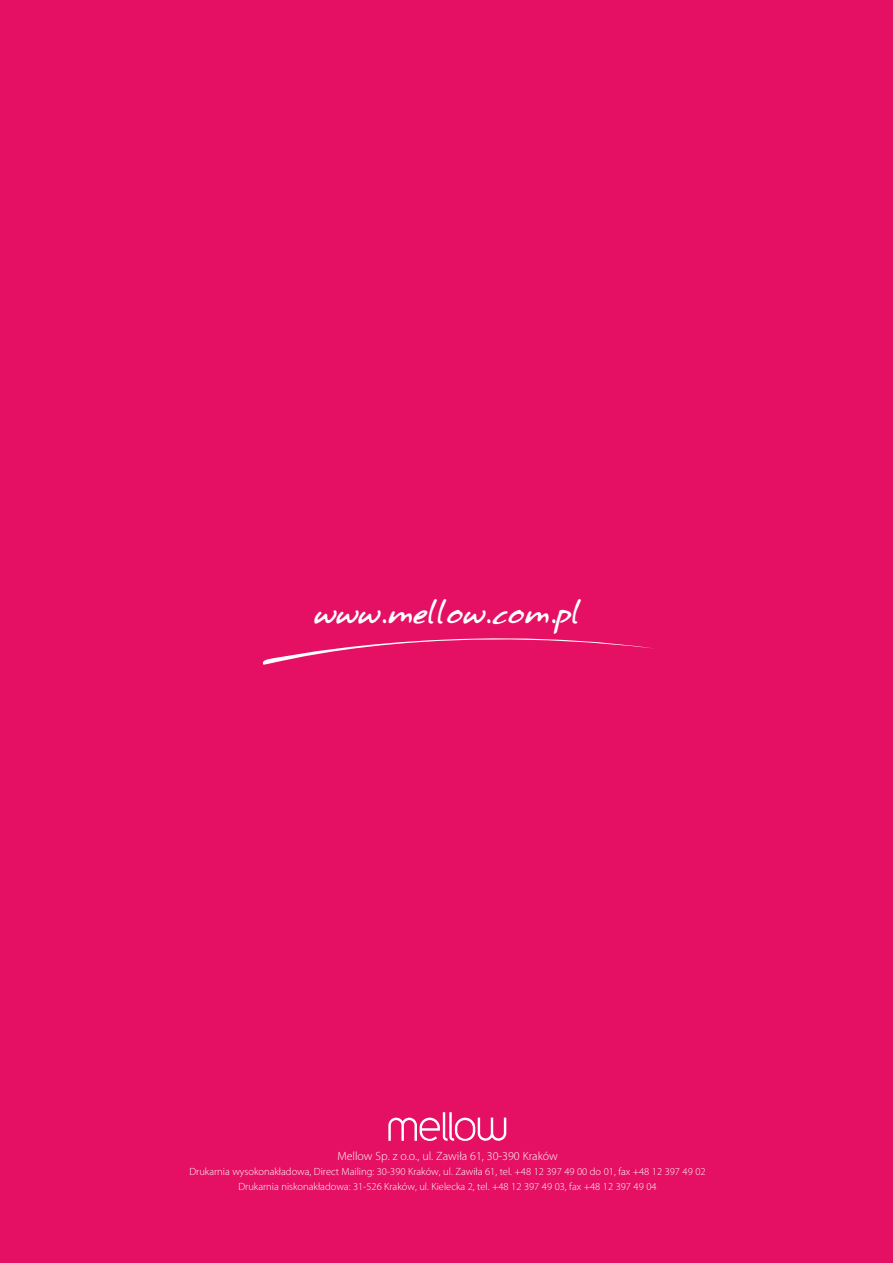
<style>
.page{position:relative;width:893px;height:1263px;background:#e50f63}
.page>*{position:absolute;margin:0;border:0;box-sizing:border-box;transform-origin:0 0}
.t1{font:28.5px "Annifont";letter-spacing:-.07em;color:#fff}
.t2{font:300 12px "Myriad Pro";color:#fff}
.t3{font:300 10.5px/15px "Myriad Pro";color:#fff;text-align:center}
</style>
<div class="page">
<svg style="left:262px;top:638px;width:392px;height:27px"></svg>
<svg style="left:388px;top:1112px;width:118px;height:29px"></svg>
<h1 class="t1" style="left:313px;top:588px;width:270px">www.mellow.com.pl</h1>
<p class="t2" style="left:337px;top:1149px;width:222px">Mellow Sp. z o.o., ul. Zawiła 61, 30-390 Kraków</p>
<p class="t3" style="left:189px;top:1164px;width:518px">Drukarnia wysokonakładowa, Direct Mailing: 30-390 Kraków, ul. Zawiła 61, tel. +48 12 397 49 00 do 01, fax +48 12 397 49 02<br>Drukarnia niskonakładowa: 31-526 Kraków, ul. Kielecka 2, tel. +48 12 397 49 03, fax +48 12 397 49 04</p>
</div>
